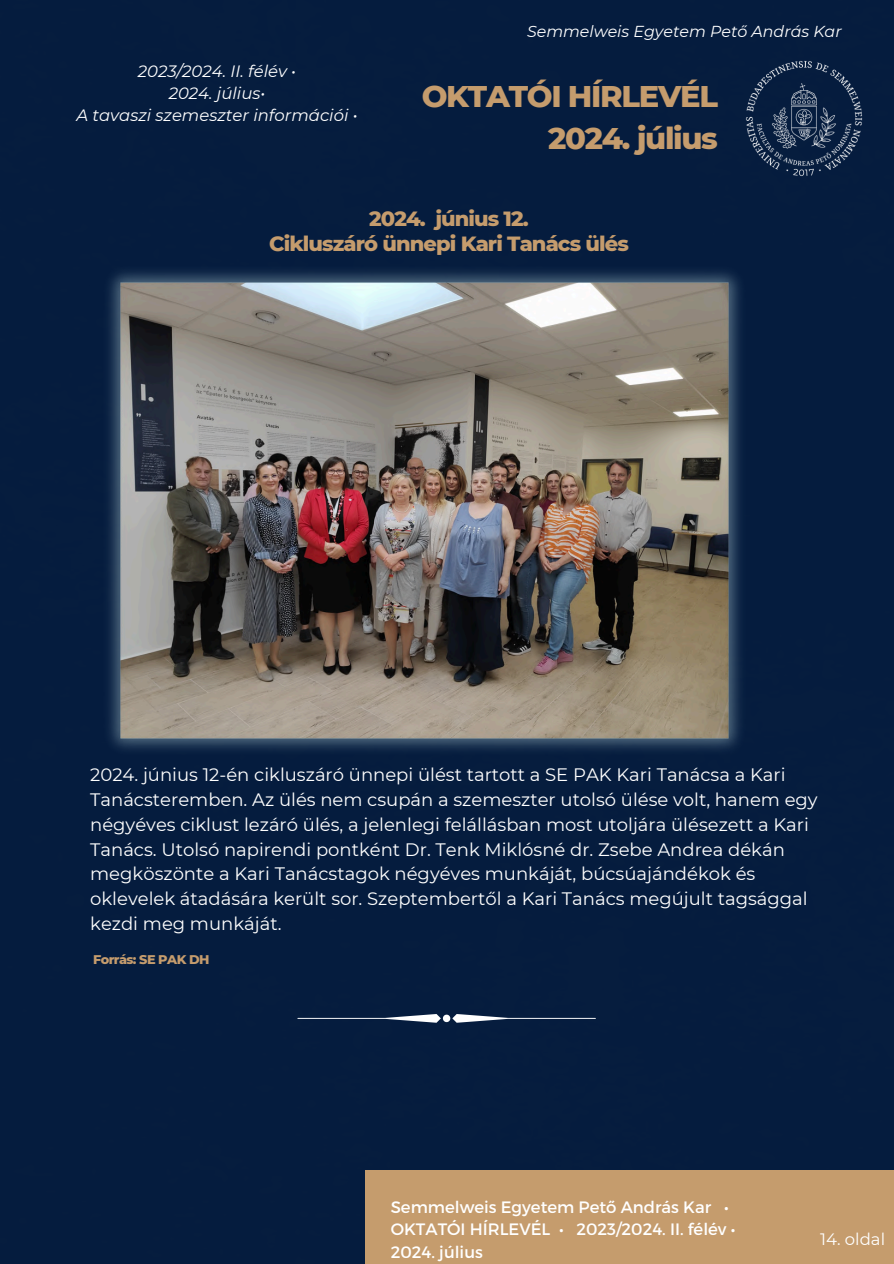
<style>
.page{position:relative;width:894px;height:1264px;background:#fff}
.page>*{position:absolute;margin:0;border:0;box-sizing:border-box;transform-origin:0 0}
.t1{font:800 30.45px/42.5px "Montserrat";letter-spacing:-.045em;color:#c59c6d;text-align:right}
.t2{font:800 21px/24.8px "Montserrat";letter-spacing:-.045em;color:#c59c6d;text-align:center}
.t3{font:18px/24.8px "Montserrat";color:#fff}
.t4{font:16.5px/22.5px "Montserrat";color:#fff}
.t5{font:italic 16.5px/22.4px "Montserrat";color:#fff;text-align:center}
.t6{font:italic 15.9px "Montserrat";color:#fff}
.t7{font:800 12.9px "Montserrat";letter-spacing:-.045em;color:#c59c6d}
</style>
<div class="page">
<div style="left:0;top:0;width:893px;height:1263px;background:#051c3e"></div>
<div style="left:365px;top:1170px;width:528px;height:93px;background:#c59c6d"></div>
<svg style="left:297px;top:1013px;width:298px;height:9px"></svg>
<img style="left:730px;top:45px;width:147px;height:146px">
<img style="left:89px;top:259px;width:670px;height:502px">
<p class="t5" style="left:76px;top:59px;width:283px">2023/2024. II. félév •<br>2024. július•<br>A tavaszi szemeszter információi •</p>
<p class="t6" style="left:527px;top:21px;width:316px">Semmelweis Egyetem Pető András Kar</p>
<h1 class="t1" style="left:421px;top:75px;width:297px">OKTATÓI HÍRLEVÉL<br>2024. július</h1>
<h3 class="t2" style="left:269px;top:206px;width:361px">2024. június 12.<br>Cikluszáró ünnepi Kari Tanács ülés</h3>
<p class="t3" style="left:90px;top:762px;width:728px">2024. június 12-én cikluszáró ünnepi ülést tartott a SE PAK Kari Tanácsa a Kari Tanácsteremben. Az ülés nem csupán a szemeszter utolsó ülése volt, hanem egy négyéves ciklust lezáró ülés, a jelenlegi felállásban most utoljára ülésezett a Kari Tanács. Utolsó napirendi pontként Dr. Tenk Miklósné dr. Zsebe Andrea dékán megköszönte a Kari Tanácstagok négyéves munkáját, búcsúajándékok és oklevelek átadására került sor. Szeptembertől a Kari Tanács megújult tagsággal kezdi meg munkáját.</p>
<p class="t7" style="left:93px;top:951px;width:118px">Forrás: SE PAK DH</p>
<h3 class="t4" style="left:390px;top:1194px;width:346px">Semmelweis Egyetem Pető András Kar •<br>OKTATÓI HÍRLEVÉL • 2023/2024. II. félév •<br>2024. július</h3>
<h2 class="t4" style="left:820px;top:1227px;width:66px">14. oldal</h2>
</div>
